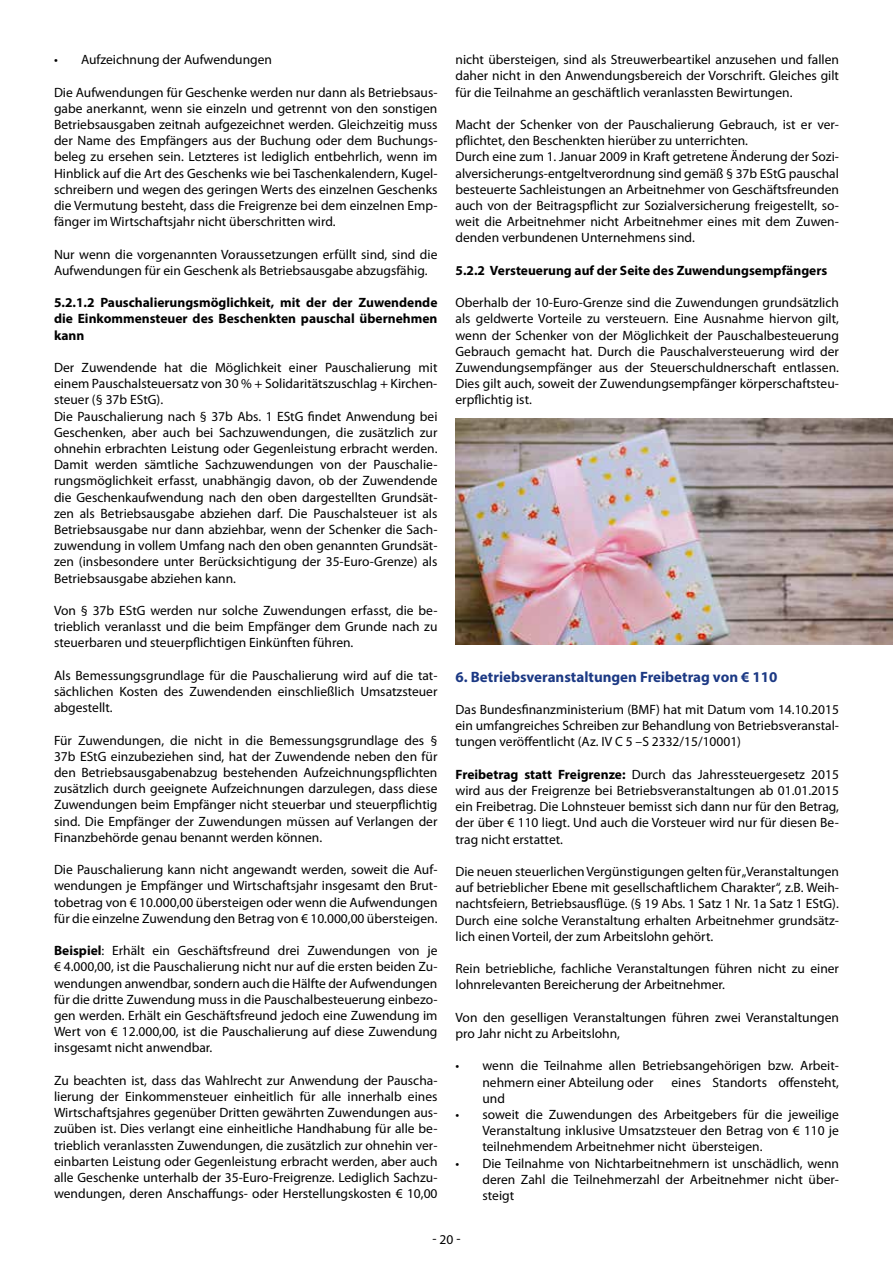
<style>
.page{position:relative;width:893px;height:1263px;background:#fff}
.page>*{position:absolute;margin:0;border:0;box-sizing:border-box;transform-origin:0 0}
.t1{font:700 15px "Myriad Pro";color:#1c3984}
.t2{font:13.5px/16.2px "Myriad Pro";color:#000;text-align:justify}
.t3{font:700 13.5px/16.2px "Myriad Pro";color:#000;text-align:justify}
.s1{font-weight:700}
</style>
<div class="page">
<img style="left:455px;top:419px;width:438px;height:225px">
<p class="t2" style="left:455px;top:51px;width:385px">nicht übersteigen, sind als Streuwerbeartikel anzusehen und fallen daher nicht in den Anwendungsbereich der Vorschrift. Gleiches gilt für die Teilnahme an geschäftlich veranlassten Bewirtungen.</p>
<p class="t2" style="left:455px;top:116px;width:385px;text-align:left">Macht der Schenker von der Pauschalierung Gebrauch, ist er ver&shy;pflichtet, den Beschenkten hierüber zu unterrichten.<br>Durch eine zum 1. Januar 2009 in Kraft getretene Änderung der Sozi&shy;alversicherungs-entgeltverordnung sind gemäß § 37b EStG pauschal besteuerte Sachleistungen an Arbeitnehmer von Geschäftsfreunden auch von der Beitragspflicht zur Sozialversicherung freigestellt, so&shy;weit die Arbeitnehmer nicht Arbeitnehmer eines mit dem Zuwen&shy;denden verbundenen Unternehmens sind.</p>
<p class="t3" style="left:455px;top:262px;width:373px">5.2.2 Versteuerung auf der Seite des Zuwendungsempfängers</p>
<p class="t2" style="left:455px;top:294px;width:385px">Oberhalb der 10-Euro-Grenze sind die Zuwendungen grundsätzlich als geldwerte Vorteile zu versteuern. Eine Ausnahme hiervon gilt, wenn der Schenker von der Möglichkeit der Pauschalbesteuerung Gebrauch gemacht hat. Durch die Pauschalversteuerung wird der Zuwendungsempfänger aus der Steuerschuldnerschaft entlassen.<br>Dies gilt auch, soweit der Zuwendungsempfänger körperschaftsteu&shy;erpflichtig ist.</p>
<p class="t2" style="left:54px;top:51px;width:219px">• Aufzeichnung der Aufwendungen</p>
<p class="t2" style="left:54px;top:84px;width:385px">Die Aufwendungen für Geschenke werden nur dann als Betriebsaus&shy;gabe anerkannt, wenn sie einzeln und getrennt von den sonstigen Betriebsausgaben zeitnah aufgezeichnet werden. Gleichzeitig muss der Name des Empfängers aus der Buchung oder dem Buchungs&shy;beleg zu ersehen sein. Letzteres ist lediglich entbehrlich, wenn im Hinblick auf die Art des Geschenks wie bei Taschenkalendern, Kugel&shy;schreibern und wegen des geringen Werts des einzelnen Geschenks die Vermutung besteht, dass die Freigrenze bei dem einzelnen Emp&shy;fänger im Wirtschaftsjahr nicht überschritten wird.</p>
<p class="t2" style="left:54px;top:246px;width:385px">Nur wenn die vorgenannten Voraussetzungen erfüllt sind, sind die<br>Aufwendungen für ein Geschenk als Betriebsausgabe abzugsfähig.</p>
<p class="t3" style="left:54px;top:294px;width:385px">5.2.1.2 Pauschalierungsmöglichkeit, mit der der Zuwendende die Einkommensteuer des Beschenkten pauschal übernehmen kann</p>
<p class="t2" style="left:54px;top:359px;width:385px;text-align:left">Der Zuwendende hat die Möglichkeit einer Pauschalierung mit einem Pauschalsteuersatz von 30 % + Solidaritätszuschlag + Kirchen&shy;steuer (§ 37b EStG).<br>Die Pauschalierung nach § 37b Abs. 1 EStG findet Anwendung bei Geschenken, aber auch bei Sachzuwendungen, die zusätzlich zur ohnehin erbrachten Leistung oder Gegenleistung erbracht werden.<br>Damit werden sämtliche Sachzuwendungen von der Pauschalie&shy;rungsmöglichkeit erfasst, unabhängig davon, ob der Zuwendende die Geschenkaufwendung nach den oben dargestellten Grundsät&shy;zen als Betriebsausgabe abziehen darf. Die Pauschalsteuer ist als Betriebsausgabe nur dann abziehbar, wenn der Schenker die Sach&shy;zuwendung in vollem Umfang nach den oben genannten Grundsät&shy;zen (insbesondere unter Berücksichtigung der 35-Euro-Grenze) als Betriebsausgabe abziehen kann.</p>
<p class="t2" style="left:54px;top:602px;width:385px">Von § 37b EStG werden nur solche Zuwendungen erfasst, die be&shy;trieblich veranlasst und die beim Empfänger dem Grunde nach zu steuerbaren und steuerpflichtigen Einkünften führen.</p>
<p class="t2" style="left:54px;top:667px;width:385px">Als Bemessungsgrundlage für die Pauschalierung wird auf die tat&shy;sächlichen Kosten des Zuwendenden einschließlich Umsatzsteuer abgestellt.</p>
<p class="t2" style="left:54px;top:732px;width:385px">Für Zuwendungen, die nicht in die Bemessungsgrundlage des § 37b EStG einzubeziehen sind, hat der Zuwendende neben den für den Betriebsausgabenabzug bestehenden Aufzeichnungspflichten zusätzlich durch geeignete Aufzeichnungen darzulegen, dass diese Zuwendungen beim Empfänger nicht steuerbar und steuerpflichtig sind. Die Empfänger der Zuwendungen müssen auf Verlangen der Finanzbehörde genau benannt werden können.</p>
<p class="t2" style="left:54px;top:861px;width:385px">Die Pauschalierung kann nicht angewandt werden, soweit die Auf&shy;wendungen je Empfänger und Wirtschaftsjahr insgesamt den Brut&shy;tobetrag von € 10.000,00 übersteigen oder wenn die Aufwendungen für die einzelne Zuwendung den Betrag von € 10.000,00 übersteigen.</p>
<p class="t2" style="left:54px;top:942px;width:385px"><span class="s1">Beispiel</span>: Erhält ein Geschäftsfreund drei Zuwendungen von je € 4.000,00, ist die Pauschalierung nicht nur auf die ersten beiden Zu&shy;wendungen anwendbar, sondern auch die Hälfte der Aufwendungen für die dritte Zuwendung muss in die Pauschalbesteuerung einbezo&shy;gen werden. Erhält ein Geschäftsfreund jedoch eine Zuwendung im Wert von € 12.000,00, ist die Pauschalierung auf diese Zuwendung insgesamt nicht anwendbar.</p>
<p class="t2" style="left:54px;top:1072px;width:385px">Zu beachten ist, dass das Wahlrecht zur Anwendung der Pauscha&shy;lierung der Einkommensteuer einheitlich für alle innerhalb eines Wirtschaftsjahres gegenüber Dritten gewährten Zuwendungen aus&shy;zuüben ist. Dies verlangt eine einheitliche Handhabung für alle be&shy;trieblich veranlassten Zuwendungen, die zusätzlich zur ohnehin ver&shy;einbarten Leistung oder Gegenleistung erbracht werden, aber auch alle Geschenke unterhalb der 35-Euro-Freigrenze. Lediglich Sachzu&shy;wendungen, deren Anschaffungs- oder Herstellungskosten € 10,00</p>
<p class="t1" style="left:455px;top:667px;width:323px">6. Betriebsveranstaltungen Freibetrag von € 110</p>
<p class="t2" style="left:455px;top:701px;width:385px">Das Bundesfinanzministerium (BMF) hat mit Datum vom 14.10.2015 ein umfangreiches Schreiben zur Behandlung von Betriebsveranstal&shy;tungen veröffentlicht (Az. IV C 5 –S 2332/15/10001)</p>
<p class="t2" style="left:455px;top:766px;width:385px"><span class="s1">Freibetrag statt Freigrenze:</span> Durch das Jahressteuergesetz 2015 wird aus der Freigrenze bei Betriebsveranstaltungen ab 01.01.2015 ein Freibetrag. Die Lohnsteuer bemisst sich dann nur für den Betrag, der über € 110 liegt. Und auch die Vorsteuer wird nur für diesen Be&shy;trag nicht erstattet.</p>
<p class="t2" style="left:455px;top:863px;width:385px">Die neuen steuerlichen Vergünstigungen gelten für „Veranstaltungen auf betrieblicher Ebene mit gesellschaftlichem Charakter“, z.B. Weih&shy;nachtsfeiern, Betriebsausflüge. (§ 19 Abs. 1 Satz 1 Nr. 1a Satz 1 EStG).<br>Durch eine solche Veranstaltung erhalten Arbeitnehmer grundsätz&shy;lich einen Vorteil, der zum Arbeitslohn gehört.</p>
<p class="t2" style="left:455px;top:960px;width:385px">Rein betriebliche, fachliche Veranstaltungen führen nicht zu einer lohnrelevanten Bereicherung der Arbeitnehmer.</p>
<p class="t2" style="left:455px;top:1009px;width:385px">Von den geselligen Veranstaltungen führen zwei Veranstaltungen pro Jahr nicht zu Arbeitslohn,</p>
<p class="t2" style="left:482px;top:1057px;width:358px;text-indent:-27px">• wenn die Teilnahme allen Betriebsangehörigen bzw. Arbeit&shy;nehmern einer Abteilung oder</p>
<p class="t2" style="left:671px;top:1074px;width:169px">eines Standorts offensteht,</p>
<p class="t2" style="left:482px;top:1090px;width:24px">und</p>
<p class="t2" style="left:482px;top:1106px;width:358px;text-indent:-27px">• soweit die Zuwendungen des Arbeitgebers für die jeweilige Veranstaltung inklusive Umsatzsteuer den Betrag von € 110 je teilnehmendem Arbeitnehmer nicht übersteigen.</p>
<p class="t2" style="left:482px;top:1155px;width:358px;text-indent:-27px">• Die Teilnahme von Nichtarbeitnehmern ist unschädlich, wenn deren Zahl die Teilnehmerzahl der Arbeitnehmer nicht über&shy;steigt</p>
<p class="t2" style="left:432px;top:1231px;width:30px">- 20 -</p>
</div>
